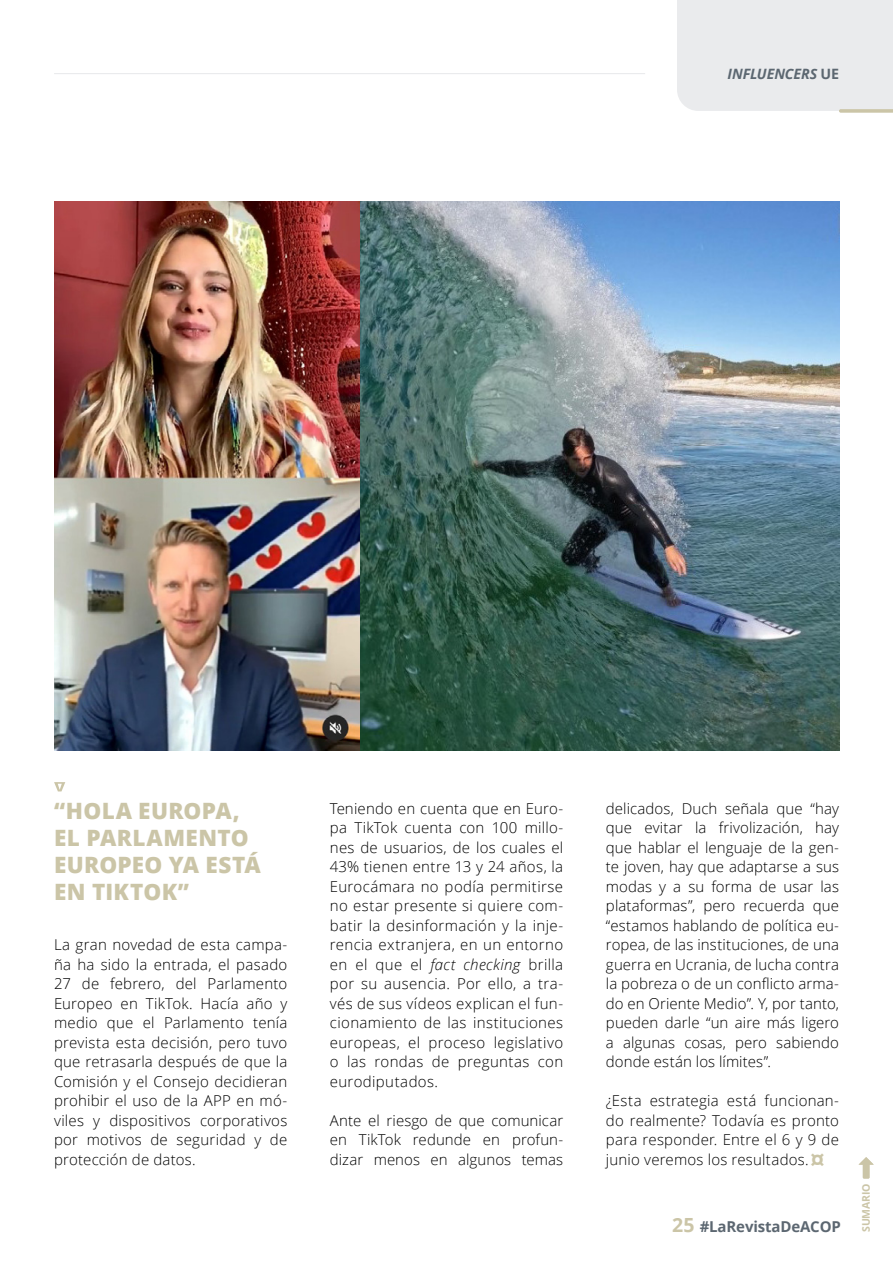
<style>
.page{position:relative;width:893px;height:1263px;background:#fff}
.page>*{position:absolute;margin:0;border:0;box-sizing:border-box;transform-origin:0 0}
.t1{font:700 24px "Fira Sans";color:#cbc5a7}
.t2{font:800 22.5px/27px "Open Sans";letter-spacing:.015em;color:#cbc5a7}
.t3{font:300 15px/19.5px "Open Sans";letter-spacing:.015em;color:#000;text-align:justify}
.t4{font:700 15px "Open Sans";letter-spacing:-.01em;color:#5c6771}
.t5{font:italic 700 14.25px "Open Sans";letter-spacing:-.01em;color:#5c6771}
.t6{font:700 10.5px "Open Sans";letter-spacing:-.02em;color:#cbc5a7}
.s1{font-style:normal}
.s2{font-style:italic}
.s3{font-size:19.5px;color:#cbc5a7}
</style>
<div class="page">
<svg style="left:54px;top:782px;width:11px;height:9px"></svg>
<hr style="left:54px;top:73px;width:591px;height:1px;background:#eaebed">
<div style="left:677px;top:0;width:216px;height:113px;background:#eaebed"></div>
<svg style="left:858px;top:1157px;width:16px;height:21px"></svg>
<img style="left:54px;top:202px;width:785px;height:548px">
<p class="t5" style="left:728px;top:64px;width:113px">INFLUENCERS <span class="s1">UE</span></p>
<h2 class="t2" style="left:54px;top:796px;width:208px">“HOLA EUROPA,<br>EL PARLAMENTO<br>EUROPEO YA ESTÁ<br>EN TIKTOK”</h2>
<p class="t3" style="left:54px;top:935px;width:235px">La gran novedad de esta campa&shy;ña ha sido la entrada, el pasado 27 de febrero, del Parlamento Europeo en TikTok. Hacía año y medio que el Parlamento tenía prevista esta decisión, pero tuvo que retrasarla después de que la Comisión y el Consejo decidieran prohibir el uso de la APP en mó&shy;viles y dispositivos corporativos por motivos de seguridad y de protección de datos.</p>
<p class="t3" style="left:330px;top:798px;width:235px">Teniendo en cuenta que en Euro&shy;pa TikTok cuenta con 100 millo&shy;nes de usuarios, de los cuales el 43% tienen entre 13 y 24 años, la Eurocámara no podía permitirse no estar presente si quiere com&shy;batir la desinformación y la inje&shy;rencia extranjera, en un entorno en el que el <span class="s2">fact checking</span> brilla por su ausencia. Por ello, a tra&shy;vés de sus vídeos explican el fun&shy;cionamiento de las instituciones europeas, el proceso legislativo o las rondas de preguntas con eurodiputados.</p>
<p class="t3" style="left:330px;top:1110px;width:235px">Ante el riesgo de que comunicar en TikTok redunde en profun&shy;dizar menos en algunos temas</p>
<p class="t3" style="left:606px;top:798px;width:235px">delicados, Duch señala que “hay que evitar la frivolización, hay que hablar el lenguaje de la gen&shy;te joven, hay que adaptarse a sus modas y a su forma de usar las plataformas”, pero recuerda que “estamos hablando de política eu&shy;ropea, de las instituciones, de una guerra en Ucrania, de lucha contra la pobreza o de un conflicto arma&shy;do en Oriente Medio”. Y, por tanto, pueden darle “un aire más ligero a algunas cosas, pero sabiendo donde están los límites”.</p>
<p class="t3" style="left:606px;top:1091px;width:235px">¿Esta estrategia está funcionan&shy;do realmente? Todavía es pronto para responder. Entre el 6 y 9 de junio veremos los resultados.</p>
<h1 class="t1" style="left:811px;top:1143px;width:15px">¤</h1>
<p class="t4" style="left:672px;top:1216px;width:170px"><span class="s3">25</span> #LaRevistaDeACOP</p>
<p class="t6" style="left:858px;top:1232px;width:50px;rotate:-90deg">SUMARIO</p>
</div>
